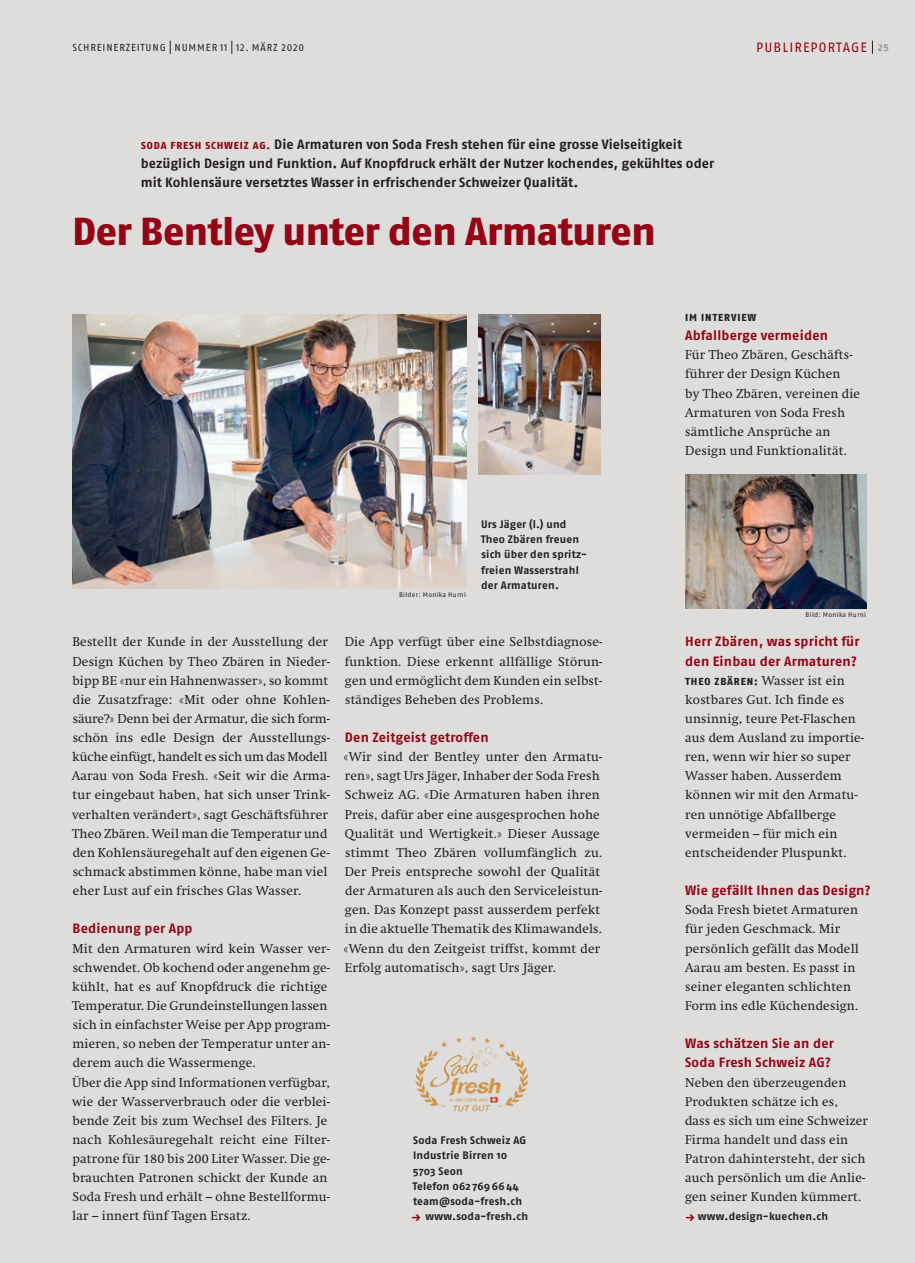
<style>
.page{position:relative;width:915px;height:1263px;background:#fff}
.page>*{position:absolute;margin:0;border:0;box-sizing:border-box;transform-origin:0 0}
.t1{font:800 39px "Fago OT";letter-spacing:-.015em;color:#940415}
.t2{font:700 13.5px/19.2px "Fago OT";letter-spacing:.005em;color:#231f20}
.t3{font:700 13.5px/19.2px "Fago OT";letter-spacing:.015em;color:#940415}
.t4{font:13.5px "Fago OT";letter-spacing:.085em;color:#940415}
.t5{font:12.75px/19.2px "Swift";letter-spacing:.02em;color:#231f20}
.t6{font:700 10.8px/15.3px "Fago OT";letter-spacing:.02em;color:#231f20}
.t7{font:10.2px "Fago OT";letter-spacing:.085em;color:#231f20}
.t8{font:800 10.2px "Fago OT";letter-spacing:.085em;color:#231f20}
.t9{font:6.75px "Fago OT";letter-spacing:.045em;color:#231f20}
.s1{font-weight:700;font-size:10.2px;color:#939598}
.s2{font-weight:800;font-size:10.2px;color:#940415}
.s3{font-size:12px;color:#940415}
.s4{font-family:"Fago OT";font-weight:800;font-size:10.2px}
</style>
<div class="page">
<div style="left:0;top:0;width:914px;height:1263px;background:#dedddc"></div>
<svg style="left:871px;top:41px;width:1px;height:12px"></svg>
<svg style="left:170px;top:41px;width:1px;height:13px"></svg>
<svg style="left:231px;top:41px;width:1px;height:13px"></svg>
<img style="left:72px;top:315px;width:394px;height:274px">
<img style="left:478px;top:315px;width:122px;height:159px">
<img style="left:685px;top:474px;width:180px;height:134px">
<img style="left:415px;top:1036px;width:114px;height:76px">
<p class="t7" style="left:72px;top:41px;width:65px">SCHREI NERZEITU</p>
<p class="t7" style="left:152px;top:41px;width:153px">NG NU MMER 11 12. März 2020</p>
<p class="t4" style="left:755px;top:39px;width:134px">Publireportage <span class="s1">25</span></p>
<p class="t2" style="left:141px;top:134px;width:575px"><span class="s2">SODA FRESH SCHWEIZ AG.</span> Die Armaturen von Soda Fresh stehen für eine grosse Vielseitigkeit bezüglich Design und Funktion. Auf Knopfdruck erhält der Nutzer kochendes, gekühltes oder mit Kohlensäure versetztes Wasser in erfrischender Schweizer Qualität.</p>
<h1 class="t1" style="left:72px;top:207px;width:584px">Der Bentley unter den Armaturen</h1>
<p class="t9" style="left:399px;top:591px;width:68px">Bilder: Monika Hurni</p>
<p class="t6" style="left:480px;top:516px;width:108px">Urs Jäger (l.) und<br>Theo Zbären freuen sich über den spritz&shy;freien Wasserstrahl der Armaturen.</p>
<p class="t5" style="left:72px;top:632px;width:260px">Bestellt der Kunde in der Ausstellung der Design Küchen by Theo Zbären in Nieder&shy;bipp BE «nur ein Hahnenwasser», so kommt die Zusatzfrage: «Mit oder ohne Kohlen&shy;säure?» Denn bei der Armatur, die sich form&shy;schön ins edle Design der Ausstellungs&shy;küche einfügt, handelt es sich um das Modell Aarau von Soda Fresh. «Seit wir die Arma&shy;tur eingebaut haben, hat sich unser Trink&shy;verhalten verändert», sagt Geschäftsführer Theo Zbären. Weil man die Temperatur und den Kohlensäuregehalt auf den eigenen Ge&shy;schmack abstimmen könne, habe man viel eher Lust auf ein frisches Glas Wasser.</p>
<p class="t3" style="left:73px;top:919px;width:121px">Bedienung per App</p>
<p class="t5" style="left:72px;top:939px;width:259px">Mit den Armaturen wird kein Wasser ver&shy;schwendet. Ob kochend oder angenehm ge&shy;kühlt, hat es auf Knopfdruck die richtige Temperatur. Die Grundeinstellungen lassen sich in einfachster Weise per App program&shy;mieren, so neben der Temperatur unter an&shy;derem auch die Wassermenge.<br>Über die App sind Informationen verfügbar, wie der Wasserverbrauch oder die verblei&shy;bende Zeit bis zum Wechsel des Filters. Je nach Kohlesäuregehalt reicht eine Filter&shy;patrone für 180 bis 200 Liter Wasser. Die ge&shy;brauchten Patronen schickt der Kunde an Soda Fresh und erhält – ohne Bestellformu&shy;lar – innert fünf Tagen Ersatz.</p>
<p class="t5" style="left:344px;top:632px;width:259px;text-align:justify">Die App verfügt über eine Selbstdiagnose&shy;funktion. Diese erkennt allfällige Störun&shy;gen und ermöglicht dem Kunden ein selbst&shy;ständiges Beheben des Problems.</p>
<p class="t3" style="left:345px;top:728px;width:145px">Den Zeitgeist getroffen</p>
<p class="t5" style="left:343px;top:747px;width:260px">«Wir sind der Bentley unter den Armatu&shy;ren», sagt Urs Jäger, Inhaber der Soda Fresh Schweiz AG. «Die Armaturen haben ihren Preis, dafür aber eine ausgesprochen hohe Qualität und Wertigkeit.» Dieser Aussage stimmt Theo Zbären vollumfänglich zu.<br>Der Preis entspreche sowohl der Qualität der Armaturen als auch den Serviceleistun&shy;gen. Das Konzept passt ausserdem perfekt in die aktuelle Thematik des Klimawandels. «Wenn du den Zeitgeist triffst, kommt der Erfolg automatisch», sagt Urs Jäger.</p>
<p class="t6" style="left:412px;top:1132px;width:115px">Soda Fresh Schweiz AG<br>Industrie Birren 10<br>5703 Seon<br>Telefon 062 769 66 44 team@soda-fresh.ch</p>
<p class="t6" style="left:411px;top:1209px;width:118px"><span class="s3">→</span> www.soda-fresh.ch</p>
<p class="t8" style="left:685px;top:311px;width:72px">IM INTERVIEW</p>
<p class="t3" style="left:685px;top:326px;width:144px">Abfallberge vermeiden</p>
<p class="t5" style="left:685px;top:345px;width:176px">Für Theo Zbären, Geschäfts&shy;führer der Design Küchen<br>by Theo Zbären, vereinen die<br>Armaturen von Soda Fresh sämtliche Ansprüche an<br>Design und Funktionalität.</p>
<p class="t9" style="left:805px;top:610px;width:62px">Bild: Monika Hurni</p>
<p class="t3" style="left:685px;top:632px;width:176px">Herr Zbären, was spricht für den Einbau der Armaturen?</p>
<p class="t5" style="left:685px;top:671px;width:180px"><span class="s4">THEO ZBÄREN:</span> Wasser ist ein kostbares Gut. Ich finde es unsinnig, teure Pet-Flaschen aus dem Ausland zu importie&shy;ren, wenn wir hier so super<br>Wasser haben. Ausserdem können wir mit den Armatu&shy;ren unnötige Abfallberge vermeiden – für mich ein entscheidender Pluspunkt.</p>
<p class="t3" style="left:685px;top:881px;width:187px">Wie gefällt Ihnen das Design?</p>
<p class="t5" style="left:685px;top:900px;width:175px">Soda Fresh bietet Armaturen für jeden Geschmack. Mir persönlich gefällt das Modell<br>Aarau am besten. Es passt in seiner eleganten schlichten<br>Form ins edle Küchendesign.</p>
<p class="t3" style="left:685px;top:1034px;width:150px">Was schätzen Sie an der<br>Soda Fresh Schweiz AG?</p>
<p class="t5" style="left:685px;top:1073px;width:184px">Neben den überzeugenden<br>Produkten schätze ich es,<br>dass es sich um eine Schweizer<br>Firma handelt und dass ein<br>Patron dahintersteht, der sich auch persönlich um die Anlie&shy;gen seiner Kunden kümmert.</p>
<p class="t6" style="left:685px;top:1209px;width:144px"><span class="s3">→</span> www.design-kuechen.ch</p>
</div>
